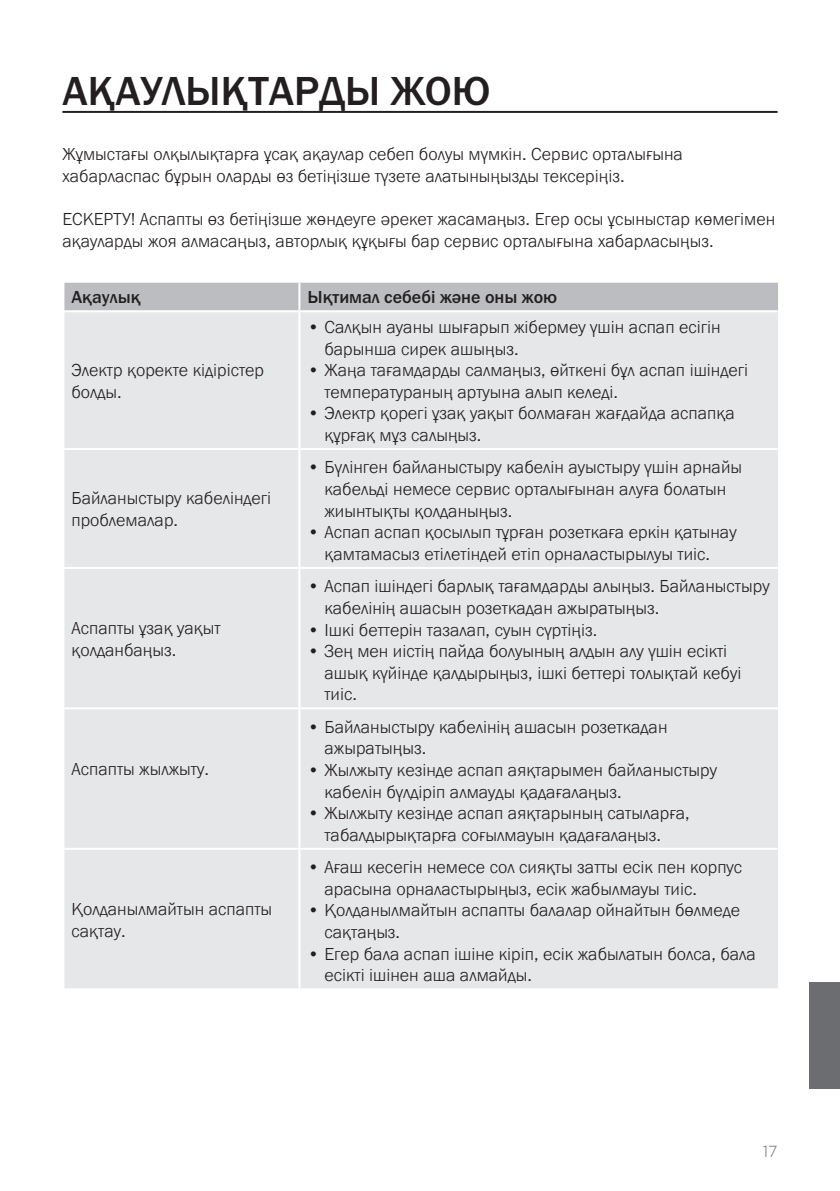
<style>
.page{position:relative;width:840px;height:1191px;background:#fff}
.page>*{position:absolute;margin:0;border:0;box-sizing:border-box;transform-origin:0 0}
.glavni_naslov{font:500 42px "Franklin Gothic URW";color:#231f20}
.seznam{font:300 18px/21.6px "Franklin Gothic URW";color:#231f20}
.tabele_tekst{font:300 18px/21.6px "Franklin Gothic URW";color:#231f20}
.tabele_tekst-2{font:500 18px "Franklin Gothic URW";color:#231f20}
.tabela_tekst{font:500 18px "Franklin Gothic URW";color:#231f20}
.t1{font:300 16px "Gotham";color:#6c6d70}
</style>
<div class="page">
<hr style="left:62px;top:111px;width:715px;height:2px;background:#231f20">
<div style="left:808px;top:982px;width:31px;height:106px;background:#6c6d70"></div>
<div style="left:64px;top:283px;width:713px;height:27px;background:#bcbdc0"></div>
<div style="left:64px;top:312px;width:713px;height:676px;background:#e6e7e9"></div>
<hr style="left:298px;top:283px;width:2px;height:27px;background:#fff">
<hr style="left:298px;top:312px;width:2px;height:136px;background:#fff">
<hr style="left:62px;top:448px;width:237px;height:2px;background:#fff">
<hr style="left:299px;top:448px;width:480px;height:2px;background:#fff">
<hr style="left:298px;top:450px;width:2px;height:117px;background:#fff">
<hr style="left:62px;top:567px;width:237px;height:2px;background:#fff">
<hr style="left:299px;top:567px;width:480px;height:2px;background:#fff">
<hr style="left:298px;top:569px;width:2px;height:138px;background:#fff">
<hr style="left:298px;top:709px;width:2px;height:139px;background:#fff">
<hr style="left:298px;top:850px;width:2px;height:138px;background:#fff">
<hr style="left:64px;top:707px;width:235px;height:2px;background:#fff">
<hr style="left:299px;top:707px;width:478px;height:2px;background:#fff">
<hr style="left:64px;top:848px;width:235px;height:2px;background:#fff">
<hr style="left:299px;top:848px;width:478px;height:2px;background:#fff">
<p class="glavni_naslov" style="left:62px;top:65px;width:429px">АҚАУЛЫҚТАРДЫ ЖОЮ</p>
<p class="seznam" style="left:62px;top:144px;width:621px">Жұмыстағы олқылықтарға ұсақ ақаулар себеп болуы мүмкін. Сервис орталығына хабарласпас бұрын оларды өз бетіңізше түзете алатыныңызды тексеріңіз.</p>
<p class="seznam" style="left:62px;top:208px;width:714px">ЕСКЕРТУ! Аспапты өз бетіңізше жөндеуге әрекет жасамаңыз. Егер осы ұсыныстар көмегімен ақауларды жоя алмасаңыз, авторлық құқығы бар сервис орталығына хабарласыңыз.</p>
<p class="tabela_tekst" style="left:71px;top:286px;width:71px">Ақаулық</p>
<p class="tabele_tekst-2" style="left:307px;top:286px;width:251px">Ықтимал себебі және оны жою</p>
<p class="tabele_tekst" style="left:71px;top:359px;width:194px">Электр қоректе кідірістер болды.</p>
<p class="tabele_tekst" style="left:71px;top:488px;width:201px">Байланыстыру кабеліндегі проблемалар.</p>
<p class="tabele_tekst" style="left:71px;top:617px;width:151px">Аспапты ұзақ уақыт қолданбаңыз.</p>
<p class="tabele_tekst" style="left:71px;top:758px;width:139px">Аспапты жылжыту.</p>
<p class="tabele_tekst" style="left:71px;top:898px;width:202px">Қолданылмайтын аспапты сақтау.</p>
<p class="seznam" style="left:324px;top:316px;width:397px;text-indent:-17px">• Салқын ауаны шығарып жібермеу үшін аспап есігін барынша сирек ашыңыз.</p>
<p class="seznam" style="left:324px;top:360px;width:425px;text-indent:-17px">• Жаңа тағамдарды салмаңыз, өйткені бұл аспап ішіндегі температураның артуына алып келеді.</p>
<p class="seznam" style="left:324px;top:403px;width:411px;text-indent:-17px">• Электр қорегі ұзақ уақыт болмаған жағдайда аспапқа құрғақ мұз салыңыз.</p>
<p class="seznam" style="left:324px;top:457px;width:419px;text-indent:-17px">• Бүлінген байланыстыру кабелін ауыстыру үшін арнайы кабельді немесе сервис орталығынан алуға болатын жиынтықты қолданыңыз.</p>
<p class="seznam" style="left:307px;top:522px;width:430px;text-align:center">• Аспап аспап қосылып тұрған розеткаға еркін қатынау қамтамасыз етілетіндей етіп орналастырылуы тиіс.</p>
<p class="seznam" style="left:324px;top:576px;width:446px;text-indent:-17px">• Аспап ішіндегі барлық тағамдарды алыңыз. Байланыстыру кабелінің ашасын розеткадан ажыратыңыз.</p>
<p class="seznam" style="left:307px;top:619px;width:291px">• Ішкі беттерін тазалап, суын сүртіңіз.</p>
<p class="seznam" style="left:324px;top:640px;width:418px;text-indent:-17px">• Зең мен иістің пайда болуының алдын алу үшін есікті ашық күйінде қалдырыңыз, ішкі беттері толықтай кебуі тиіс.</p>
<p class="seznam" style="left:324px;top:716px;width:344px;text-indent:-17px">• Байланыстыру кабелінің ашасын розеткадан ажыратыңыз.</p>
<p class="seznam" style="left:324px;top:759px;width:394px;text-indent:-17px">• Жылжыту кезінде аспап аяқтарымен байланыстыру кабелін бүлдіріп алмауды қадағалаңыз.</p>
<p class="seznam" style="left:324px;top:802px;width:366px;text-indent:-17px">• Жылжыту кезінде аспап аяқтарының сатыларға, табалдырықтарға соғылмауын қадағалаңыз.</p>
<p class="seznam" style="left:324px;top:856px;width:419px;text-indent:-17px">• Ағаш кесегін немесе сол сияқты затты есік пен корпус арасына орналастырыңыз, есік жабылмауы тиіс.</p>
<p class="seznam" style="left:324px;top:900px;width:417px;text-indent:-17px">• Қолданылмайтын аспапты балалар ойнайтын бөлмеде сақтаңыз.</p>
<p class="seznam" style="left:324px;top:943px;width:433px;text-indent:-17px">• Егер бала аспап ішіне кіріп, есік жабылатын болса, бала есікті ішінен аша алмайды.</p>
<p class="t1" style="left:762px;top:1140px;width:16px">17</p>
</div>
